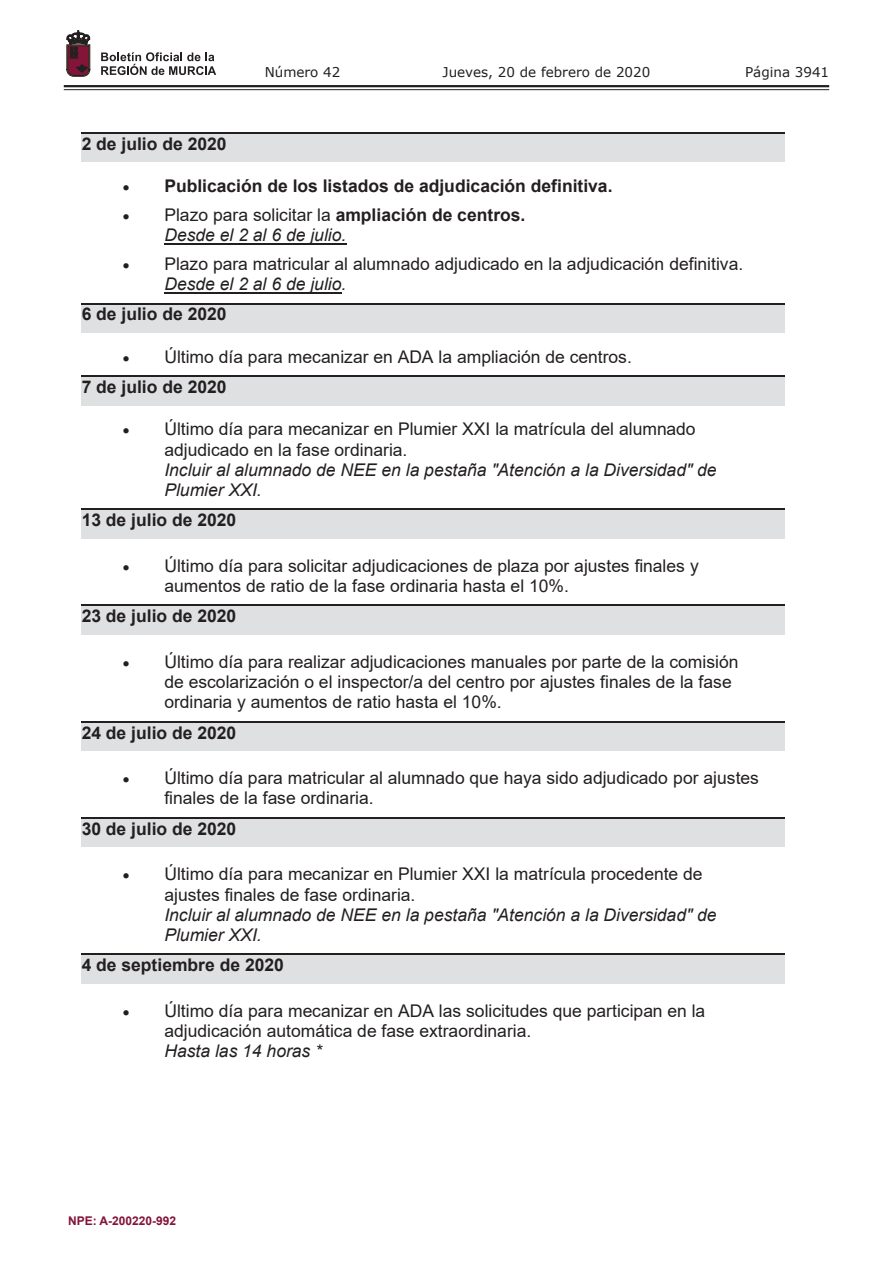
<style>
.page{position:relative;width:893px;height:1263px;background:#fff}
.page>*{position:absolute;margin:0;border:0;box-sizing:border-box;transform-origin:0 0}
.t1{font:17.55px/20.1px "Arial";color:#231f20}
.t2{font:700 17.55px "Arial";color:#231f20}
.t3{font:italic 17.55px/20.1px "Arial";color:#231f20}
.t4{font:13.5px "Verdana";color:#231f20}
.t5{font:700 12px "Arial";color:#83143a}
.s1{font-weight:700}
.s2{font-style:italic}
</style>
<div class="page">
<hr style="left:64px;top:85px;width:765px;height:2px;background:#231f20">
<hr style="left:64px;top:89px;width:765px;height:1px;background:#231f20">
<svg style="left:101px;top:52px;width:115px;height:23px"></svg>
<svg style="left:67px;top:31px;width:23px;height:45px"></svg>
<div style="left:82px;top:134px;width:703px;height:28px;background:#dfe0e2"></div>
<hr style="left:82px;top:132px;width:703px;height:2px;background:#231f20">
<hr style="left:164px;top:243px;width:182px;height:1px;background:#231f20">
<hr style="left:164px;top:292px;width:178px;height:1px;background:#231f20">
<div style="left:82px;top:304px;width:703px;height:29px;background:#dfe0e2"></div>
<hr style="left:82px;top:303px;width:703px;height:1px;background:#231f20">
<div style="left:82px;top:377px;width:703px;height:29px;background:#dfe0e2"></div>
<hr style="left:82px;top:375px;width:703px;height:2px;background:#231f20">
<div style="left:82px;top:510px;width:703px;height:29px;background:#dfe0e2"></div>
<hr style="left:82px;top:508px;width:703px;height:2px;background:#231f20">
<div style="left:82px;top:606px;width:703px;height:29px;background:#dfe0e2"></div>
<hr style="left:82px;top:605px;width:703px;height:1px;background:#231f20">
<div style="left:82px;top:722px;width:703px;height:29px;background:#dfe0e2"></div>
<hr style="left:82px;top:721px;width:703px;height:1px;background:#231f20">
<div style="left:82px;top:818px;width:703px;height:29px;background:#dfe0e2"></div>
<hr style="left:82px;top:817px;width:703px;height:1px;background:#231f20">
<div style="left:82px;top:955px;width:703px;height:29px;background:#dfe0e2"></div>
<hr style="left:82px;top:953px;width:703px;height:2px;background:#231f20">
<p class="t4" style="left:265px;top:62px;width:77px">Número 42</p>
<p class="t4" style="left:443px;top:62px;width:209px">Jueves, 20 de febrero de 2020</p>
<p class="t4" style="left:745px;top:62px;width:86px">Página 3941</p>
<p class="t2" style="left:82px;top:131px;width:146px">2 de julio de 2020</p>
<p class="t2" style="left:123px;top:174px;width:491px">• Publicación de los listados de adjudicación definitiva.</p>
<p class="t1" style="left:164px;top:205px;width:362px;text-indent:-41px">• Plazo para solicitar la <span class="s1">ampliación de centros.<br></span><span class="s2">Desde el 2 al 6 de julio.</span></p>
<p class="t1" style="left:164px;top:254px;width:580px;text-indent:-41px">• Plazo para matricular al alumnado adjudicado en la adjudicación definitiva.<br><span class="s2">Desde el 2 al 6 de julio.</span></p>
<p class="t2" style="left:82px;top:302px;width:146px">6 de julio de 2020</p>
<p class="t1" style="left:82px;top:341px;width:552px;line-height:30.3px;text-indent:41px">• Último día para mecanizar en ADA la ampliación de centros.<br><span class="s1">7 de julio de 2020</span></p>
<p class="t1" style="left:164px;top:419px;width:533px;text-indent:-41px">• Último día para mecanizar en Plumier XXI la matrícula del alumnado adjudicado en la fase ordinaria.</p>
<p class="t3" style="left:164px;top:460px;width:554px">Incluir al alumnado de NEE en la pestaña "Atención a la Diversidad" de<br>Plumier XXI.</p>
<p class="t2" style="left:82px;top:508px;width:156px">13 de julio de 2020</p>
<p class="t1" style="left:164px;top:555px;width:536px;text-indent:-41px">• Último día para solicitar adjudicaciones de plaza por ajustes finales y aumentos de ratio de la fase ordinaria hasta el 10%.</p>
<p class="t2" style="left:82px;top:604px;width:156px">23 de julio de 2020</p>
<p class="t1" style="left:164px;top:652px;width:576px;text-indent:-41px">• Último día para realizar adjudicaciones manuales por parte de la comisión de escolarización o el inspector/a del centro por ajustes finales de la fase ordinaria y aumentos de ratio hasta el 10%.</p>
<p class="t2" style="left:82px;top:720px;width:156px">24 de julio de 2020</p>
<p class="t1" style="left:164px;top:768px;width:596px;text-indent:-41px">• Último día para matricular al alumnado que haya sido adjudicado por ajustes finales de la fase ordinaria.</p>
<p class="t2" style="left:82px;top:816px;width:156px">30 de julio de 2020</p>
<p class="t1" style="left:164px;top:864px;width:540px;text-indent:-41px">• Último día para mecanizar en Plumier XXI la matrícula procedente de ajustes finales de fase ordinaria.</p>
<p class="t3" style="left:164px;top:905px;width:554px">Incluir al alumnado de NEE en la pestaña "Atención a la Diversidad" de<br>Plumier XXI.</p>
<p class="t2" style="left:82px;top:953px;width:204px">4 de septiembre de 2020</p>
<p class="t1" style="left:164px;top:1000px;width:542px;text-indent:-41px">• Último día para mecanizar en ADA las solicitudes que participan en la adjudicación automática de fase extraordinaria.</p>
<p class="t3" style="left:164px;top:1041px;width:159px">Hasta las 14 horas *</p>
<p class="t5" style="left:68px;top:1212px;width:110px">NPE: A-200220-992</p>
</div>
